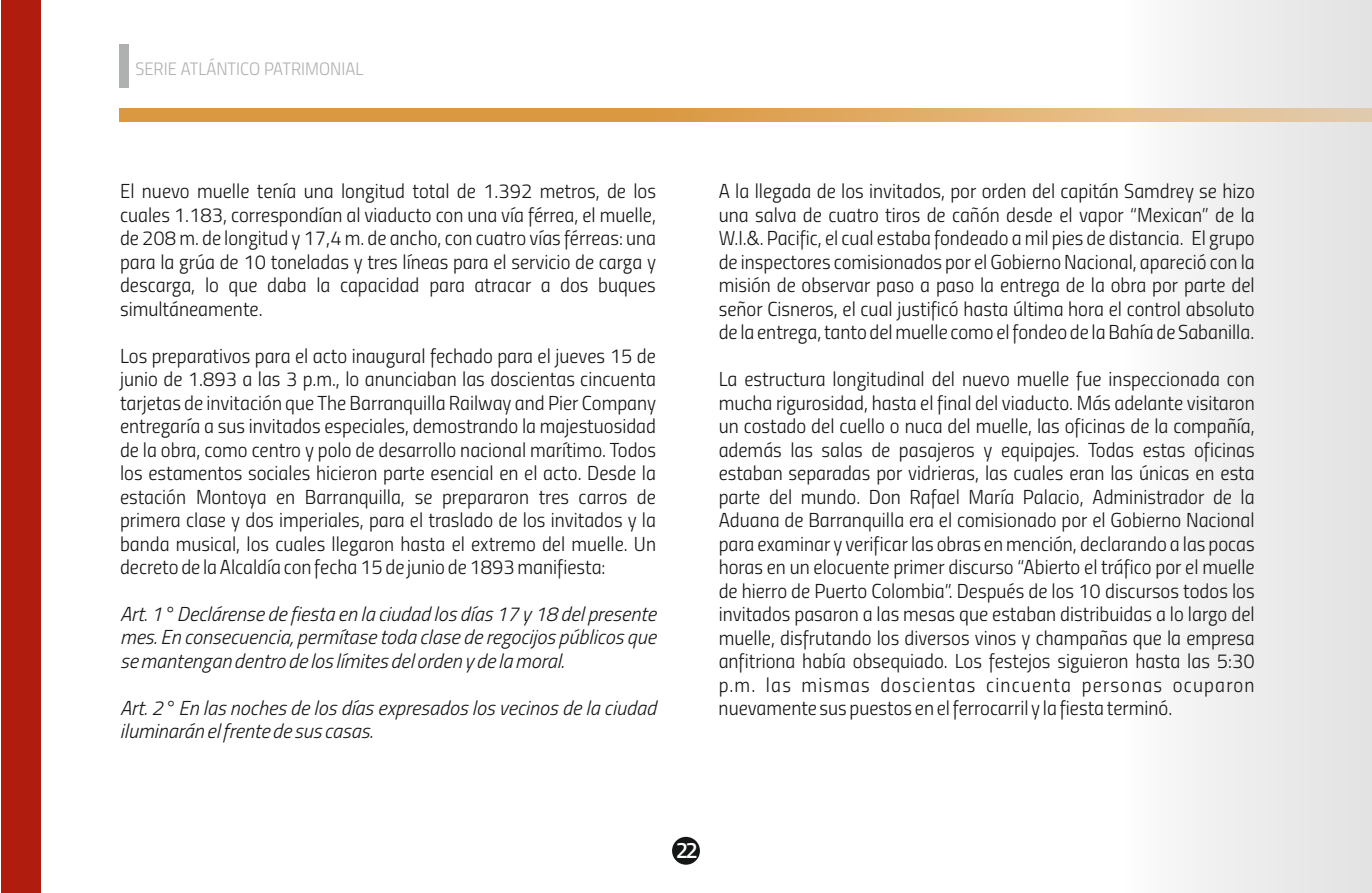
<style>
.page{position:relative;width:1372px;height:893px;background:#fff}
.page>*{position:absolute;margin:0;border:0;box-sizing:border-box;transform-origin:0 0}
.t1{font:22.5px "Titillium Semibold Upright";color:#fff}
.t2{font:20.25px/23.4px "Titillium Light Upright";color:#151616;text-align:justify}
.t3{font:italic 300 20.25px/23.4px "Titillium";color:#151616;text-align:justify}
.t4{font:18px "Titillium Light Upright";color:#afb0b0}
</style>
<div class="page">
<div style="left:1083px;top:0;width:288px;height:893px;background:linear-gradient(to right,#fff,#e1e1e2)"></div>
<div style="left:1px;top:0;width:40px;height:893px;background:#b01c0e"></div>
<div style="left:120px;top:45px;width:9px;height:43px;background:#afb0b0"></div>
<svg style="left:120px;top:109px;width:1251px;height:13px;background:#dea860"></svg>
<div style="left:672px;top:837px;width:28px;height:28px;background:#151616;border-radius:50%"></div>
<p class="t4" style="left:135px;top:55px;width:229px">SERIE ATLÁNTICO PATRIMONIAL</p>
<p class="t2" style="left:120px;top:178px;width:537px">El nuevo muelle tenía una longitud total de 1.392 metros, de los cuales 1.183, correspondían al viaducto con una vía férrea, el muelle, de 208 m. de longitud y 17,4 m. de ancho, con cuatro vías férreas: una para la grúa de 10 toneladas y tres líneas para el servicio de carga y descarga, lo que daba la capacidad para atracar a dos buques simultáneamente.</p>
<p class="t2" style="left:120px;top:343px;width:537px">Los preparativos para el acto inaugural fechado para el jueves 15 de junio de 1.893 a las 3 p.m., lo anunciaban las doscientas cincuenta tarjetas de invitación que The Barranquilla Railway and Pier Company entregaría a sus invitados especiales, demostrando la majestuosidad de la obra, como centro y polo de desarrollo nacional marítimo. Todos los estamentos sociales hicieron parte esencial en el acto. Desde la estación Montoya en Barranquilla, se prepararon tres carros de primera clase y dos imperiales, para el traslado de los invitados y la banda musical, los cuales llegaron hasta el extremo del muelle. Un decreto de la Alcaldía con fecha 15 de junio de 1893 manifiesta:</p>
<p class="t3" style="left:120px;top:601px;width:537px">Art. 1° Declárense de fiesta en la ciudad los días 17 y 18 del presente mes. En consecuencia, permítase toda clase de regocijos públicos que se mantengan dentro de los límites del orden y de la moral.</p>
<p class="t3" style="left:120px;top:695px;width:537px">Art. 2° En las noches de los días expresados los vecinos de la ciudad iluminarán el frente de sus casas.</p>
<p class="t2" style="left:718px;top:178px;width:537px">A la llegada de los invitados, por orden del capitán Samdrey se hizo una salva de cuatro tiros de cañón desde el vapor “Mexican” de la W.I.&amp;. Pacific, el cual estaba fondeado a mil pies de distancia. El grupo de inspectores comisionados por el Gobierno Nacional, apareció con la misión de observar paso a paso la entrega de la obra por parte del señor Cisneros, el cual justificó hasta última hora el control absoluto de la entrega, tanto del muelle como el fondeo de la Bahía de Sabanilla.</p>
<p class="t2" style="left:718px;top:366px;width:537px">La estructura longitudinal del nuevo muelle fue inspeccionada con mucha rigurosidad, hasta el final del viaducto. Más adelante visitaron un costado del cuello o nuca del muelle, las oficinas de la compañía, además las salas de pasajeros y equipajes. Todas estas oficinas estaban separadas por vidrieras, las cuales eran las únicas en esta parte del mundo. Don Rafael María Palacio, Administrador de la Aduana de Barranquilla era el comisionado por el Gobierno Nacional para examinar y verificar las obras en mención, declarando a las pocas horas en un elocuente primer discurso “Abierto el tráfico por el muelle de hierro de Puerto Colombia”. Después de los 10 discursos todos los invitados pasaron a las mesas que estaban distribuidas a lo largo del muelle, disfrutando los diversos vinos y champañas que la empresa anfitriona había obsequiado. Los festejos siguieron hasta las 5:30 p.m. las mismas doscientas cincuenta personas ocuparon nuevamente sus puestos en el ferrocarril y la fiesta terminó.</p>
<p class="t1" style="left:676px;top:833px;width:24px">22</p>
</div>
